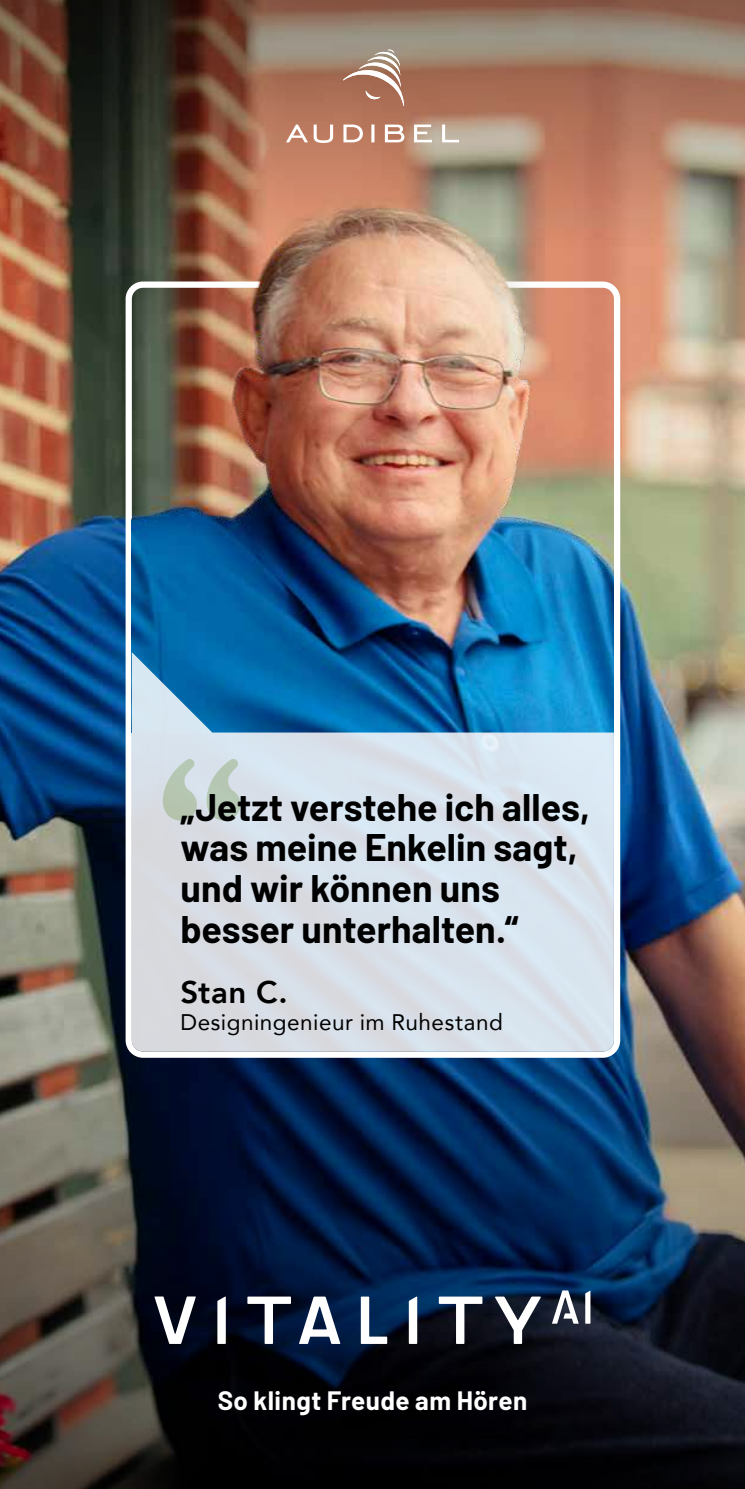
<style>
.page{position:relative;width:745px;height:1489px;background:#fff}
.page>*{position:absolute;margin:0;border:0;box-sizing:border-box;transform-origin:0 0}
.t1{font:700 37.5px/40.5px "Barlow";color:#000}
.t2{font:800 31.25px "Avenir";color:#000}
.t3{font:700 26px "Barlow";letter-spacing:.015em;color:#fff}
.t4{font:22.5px "Avenir";letter-spacing:.02em;color:#000}
</style>
<div class="page">
<img style="left:0;top:282px;width:744px;height:519px">
<img style="left:0;top:801px;width:744px;height:687px">
<div style="left:125px;top:281px;width:494px;height:776px;border:6px solid #fff;border-radius:14px"></div>
<img style="left:0;top:0;width:744px;height:282px">
<img style="left:132px;top:0;width:481px;height:652px">
<svg style="left:286px;top:124px;width:47px;height:19px"></svg>
<svg style="left:343px;top:124px;width:19px;height:18px"></svg>
<hr style="left:371px;top:124px;width:3px;height:18px;background:#fff">
<svg style="left:384px;top:125px;width:20px;height:17px"></svg>
<svg style="left:414px;top:124px;width:17px;height:18px"></svg>
<svg style="left:442px;top:124px;width:16px;height:18px"></svg>
<svg style="left:343px;top:49px;width:61px;height:57px;background:#b58f7c"></svg>
<svg style="left:132px;top:652px;width:481px;height:399px;background:#b0cbde"></svg>
<svg style="left:163px;top:758px;width:34px;height:62px;background:#c1cfc5"></svg>
<svg style="left:206px;top:758px;width:34px;height:62px;background:#c1d1c7"></svg>
<svg style="left:247px;top:1296px;width:44px;height:47px"></svg>
<svg style="left:360px;top:1296px;width:27px;height:47px"></svg>
<svg style="left:299px;top:1296px;width:41px;height:47px"></svg>
<svg style="left:154px;top:1296px;width:42px;height:47px"></svg>
<svg style="left:408px;top:1296px;width:9px;height:47px"></svg>
<svg style="left:217px;top:1296px;width:9px;height:47px"></svg>
<svg style="left:438px;top:1296px;width:44px;height:47px"></svg>
<svg style="left:494px;top:1296px;width:46px;height:47px"></svg>
<svg style="left:585px;top:1290px;width:5px;height:33px"></svg>
<svg style="left:551px;top:1290px;width:27px;height:33px"></svg>
<p class="t1" style="left:180px;top:784px;width:411px">„Jetzt verstehe ich alles, was meine Enkelin sagt, und wir können uns besser unterhalten.“</p>
<p class="t2" style="left:180px;top:967px;width:109px">Stan C.</p>
<p class="t4" style="left:180px;top:1004px;width:323px">Designingenieur im Ruhestand</p>
<p class="t3" style="left:217px;top:1380px;width:311px">So klingt Freude am Hören</p>
</div>
